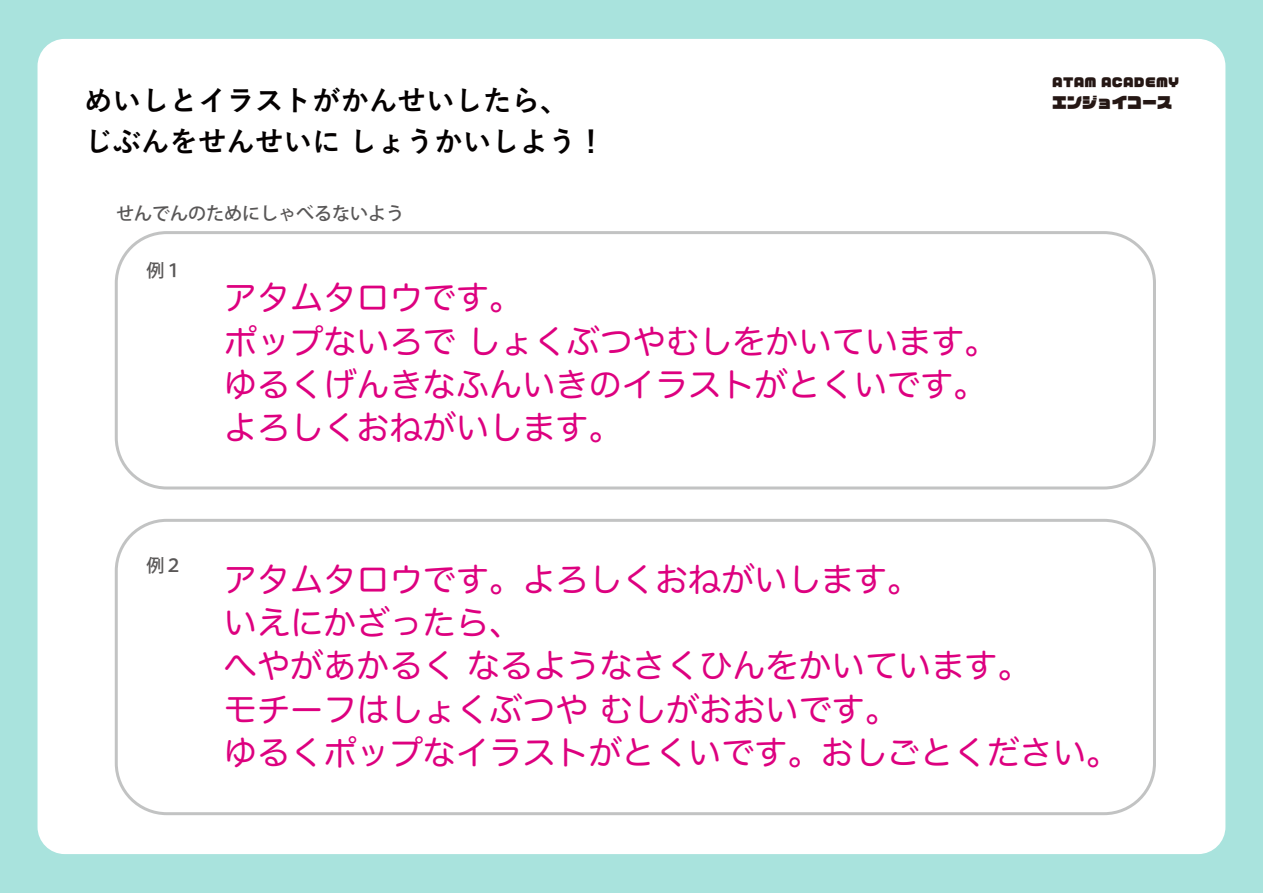
<style>
.page{position:relative;width:1263px;height:893px;background:#a9e3dd}
.page>*{position:absolute;margin:0;border:0;box-sizing:border-box;transform-origin:0 0}
.t1{font:33.15px/43.2px "Hira Maru Pro W4";color:#dd007f}
.t2{font:700 28.5px/40.5px "Yu Go";color:#040000}
.t3{font:500 18px "Koz Go Pr 6 N";color:#595757}
.t4{font:15px "VDL Logo Jr Black Black";color:#251714}
.t5{font:12px "VDL Logo Jr Black Black";letter-spacing:.02em;color:#251714}
</style>
<div class="page">
<div style="left:38px;top:39px;width:1187px;height:815px;background:#fff;border-radius:27px"></div>
<div style="left:115px;top:231px;width:1041px;height:258px;border:3px solid #c2c3c3;border-radius:51px"></div>
<div style="left:115px;top:519px;width:1041px;height:296px;border:3px solid #c2c3c3;border-radius:51px"></div>
<p class="t2" style="left:84px;top:81px;width:523px">めいしとイラストがかんせいしたら、<br>じぶんをせんせいに しょうかいしよう！</p>
<p class="t3" style="left:116px;top:203px;width:289px">せんでんのためにしゃべるないよう</p>
<p class="t3" style="left:146px;top:260px;width:37px">例１</p>
<p class="t1" style="left:224px;top:274px;width:775px">アタムタロウです。<br>ポップないろで しょくぶつやむしをかいています。ゆるくげんきなふんいきのイラストがとくいです。よろしくおねがいします。</p>
<p class="t5" style="left:1052px;top:74px;width:128px">ATAM ACADEMY</p>
<p class="t4" style="left:1052px;top:92px;width:121px">エンジョイコース</p>
<p class="t3" style="left:146px;top:555px;width:37px">例２</p>
<p class="t1" style="left:224px;top:556px;width:897px">アタムタロウです。よろしくおねがいします。<br>いえにかざったら、<br>へやがあかるく なるようなさくひんをかいています。<br>モチーフはしょくぶつや むしがおおいです。<br>ゆるくポップなイラストがとくいです。おしごとください。</p>
</div>
